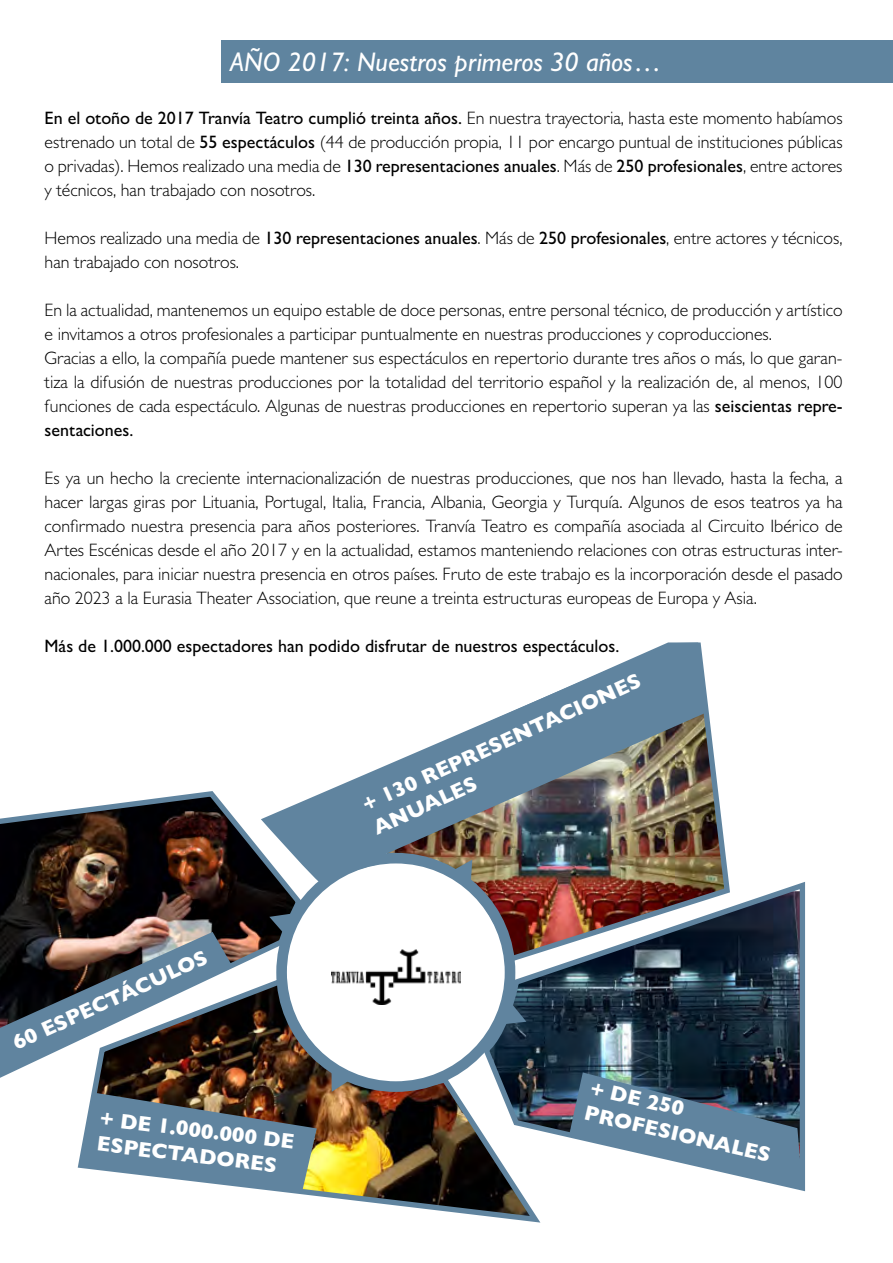
<style>
.page{position:relative;width:893px;height:1263px;background:#fff}
.page>*{position:absolute;margin:0;border:0;box-sizing:border-box;transform-origin:0 0}
.t1{font:italic 500 27px "Gill Sans";color:#fff}
.t2{font:800 21.3px/25.5px "Gill Sans";color:#fff}
.t3{font:300 18px/24px "Gill Sans";color:#000;text-align:justify}
.t4{font:500 18px "Gill Sans";color:#000}
.s1{font-weight:500}
</style>
<div class="page">
<img style="left:332px;top:966px;width:128px;height:8px">
<img style="left:0;top:791px;width:260px;height:287px">
<img style="left:0;top:932px;width:231px;height:143px">
<svg style="left:260px;top:689px;width:469px;height:277px"></svg>
<img style="left:265px;top:642px;width:441px;height:240px">
<img style="left:75px;top:974px;width:466px;height:249px">
<svg style="left:81px;top:1092px;width:236px;height:101px;background:#728692"></svg>
<img style="left:481px;top:878px;width:325px;height:316px">
<svg style="left:569px;top:1072px;width:233px;height:116px"></svg>
<div style="left:276px;top:853px;width:239px;height:239px;border:11px solid #60849f;border-radius:50%"></div>
<div style="left:222px;top:40px;width:671px;height:43px;background:#5f849f"></div>
<svg style="left:269px;top:914px;width:22px;height:19px"></svg>
<svg style="left:453px;top:859px;width:19px;height:23px"></svg>
<svg style="left:504px;top:1004px;width:22px;height:20px"></svg>
<svg style="left:332px;top:1070px;width:18px;height:22px"></svg>
<h1 class="t1" style="left:230px;top:46px;width:432px">AÑO 2017: Nuestros primeros 30 años…</h1>
<p class="t3" style="left:45px;top:106px;width:800px"><span class="s1">En el otoño de 2017 Tranvía Teatro cumplió treinta años.</span> En nuestra trayectoria, hasta este momento habíamos estrenado un total de <span class="s1">55 espectáculos</span> (44 de producción propia, 11 por encargo puntual de instituciones públicas o privadas). Hemos realizado una media de <span class="s1">130 representaciones anuales</span>. Más de <span class="s1">250 profesionales</span>, entre actores y técnicos, han trabajado con nosotros.</p>
<p class="t3" style="left:45px;top:226px;width:799px">Hemos realizado una media de <span class="s1">130 representaciones anuales</span>. Más de <span class="s1">250 profesionales</span>, entre actores y técnicos, han trabajado con nosotros.</p>
<p class="t3" style="left:45px;top:298px;width:800px;text-align:left">En la actualidad, mantenemos un equipo estable de doce personas, entre personal técnico, de producción y artístico e invitamos a otros profesionales a participar puntualmente en nuestras producciones y coproducciones.<br>Gracias a ello, la compañía puede mantener sus espectáculos en repertorio durante tres años o más, lo que garan&shy;tiza la difusión de nuestras producciones por la totalidad del territorio español y la realización de, al menos, 100 funciones de cada espectáculo. Algunas de nuestras producciones en repertorio superan ya las <span class="s1">seiscientas repre&shy;sentaciones.</span></p>
<p class="t3" style="left:45px;top:466px;width:800px">Es ya un hecho la creciente internacionalización de nuestras producciones, que nos han llevado, hasta la fecha, a hacer largas giras por Lituania, Portugal, Italia, Francia, Albania, Georgia y Turquía. Algunos de esos teatros ya ha confirmado nuestra presencia para años posteriores. Tranvía Teatro es compañía asociada al Circuito Ibérico de Artes Escénicas desde el año 2017 y en la actualidad, estamos manteniendo relaciones con otras estructuras inter&shy;nacionales, para iniciar nuestra presencia en otros países. Fruto de este trabajo es la incorporación desde el pasado año 2023 a la Eurasia Theater Association, que reune a treinta estructuras europeas de Europa y Asia.</p>
<p class="t4" style="left:45px;top:636px;width:576px">Más de 1.000.000 espectadores han podido disfrutar de nuestros espectáculos.</p>
<p class="t2" style="left:8px;top:1031px;width:213px;rotate:-24deg">60 ESPECTÁCULOS</p>
<p class="t2" style="left:102px;top:1105px;width:197px;rotate:7deg">+ DE 1.000.000 DE<br>ESPECTADORES</p>
<p class="t2" style="left:358px;top:792px;width:305px;line-height:26.2px;rotate:-24deg">+ 130 REPRESENTACIONES<br>ANUALES</p>
<p class="t2" style="left:593px;top:1075px;width:192px;rotate:13deg">+ DE 250<br>PROFESIONALES</p>
</div>
